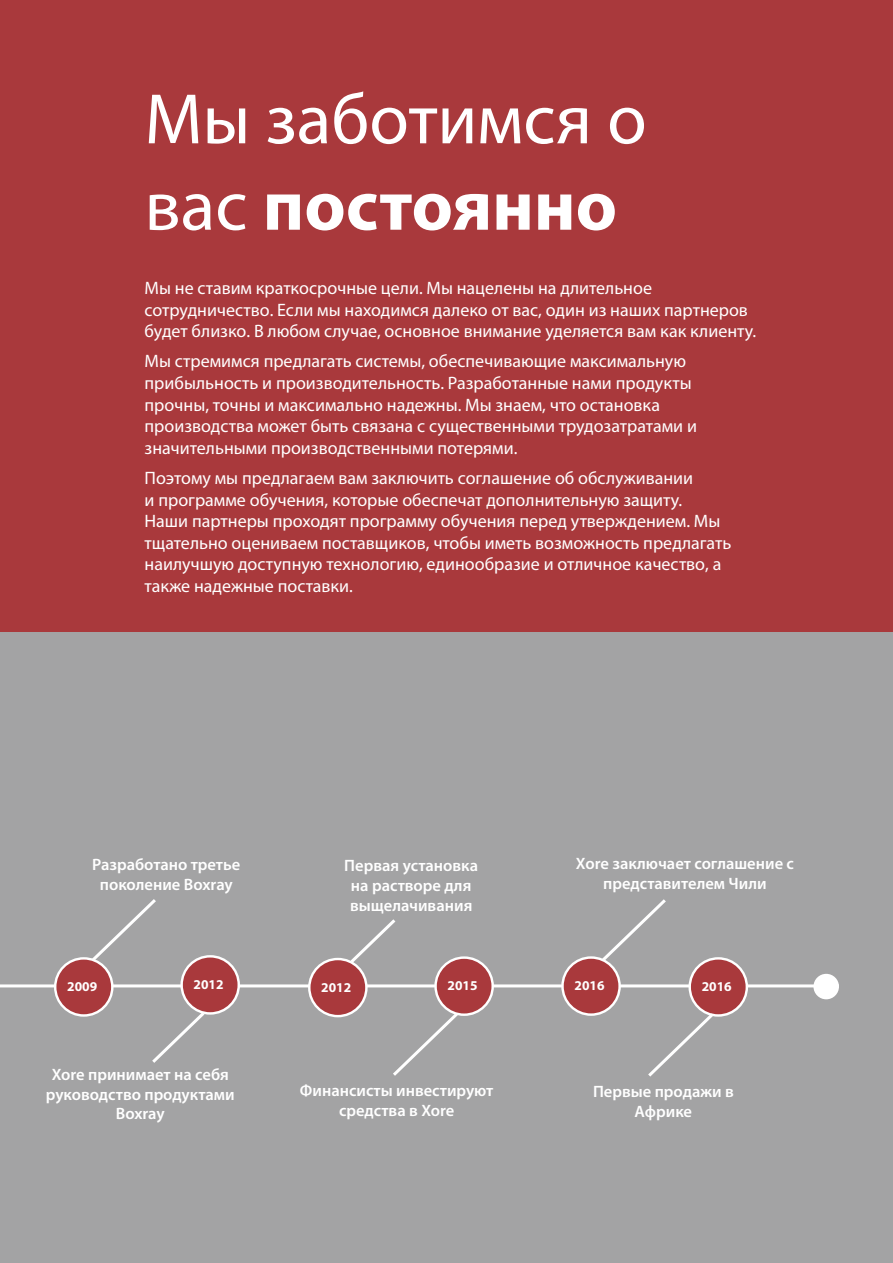
<style>
.page{position:relative;width:893px;height:1263px;background:#fff}
.page>*{position:absolute;margin:0;border:0;box-sizing:border-box;transform-origin:0 0}
.t1{font:72px/86.4px "Myriad Pro";color:#fff}
.t2{font:18px/21.6px "Myriad Pro";color:#fff}
.t3{font:600 16.5px/19.8px "Myriad Pro";color:#fff;text-align:center}
.t4{font:700 13.5px "Myriad Pro";color:#fff}
.s1{font-weight:700}
</style>
<div class="page">
<div style="left:0;top:631px;width:893px;height:632px;background:#a3a3a4"></div>
<div style="left:0;top:0;width:893px;height:631px;background:#a9393c"></div>
<hr style="left:0;top:984px;width:839px;height:3px;background:#fff">
<div style="left:813px;top:974px;width:26px;height:25px;background:#fff;border-radius:50%"></div>
<div style="left:690px;top:958px;width:57px;height:57px;background:#a9393c;border-radius:50%"></div>
<div style="left:688px;top:957px;width:60px;height:60px;border:2px solid #fff;border-radius:50%"></div>
<svg style="left:648px;top:1010px;width:68px;height:67px"></svg>
<div style="left:562px;top:957px;width:58px;height:58px;background:#a9393c;border-radius:50%"></div>
<div style="left:561px;top:956px;width:60px;height:60px;border:2px solid #fff;border-radius:50%"></div>
<svg style="left:599px;top:899px;width:67px;height:65px"></svg>
<div style="left:436px;top:957px;width:57px;height:58px;background:#a9393c;border-radius:50%"></div>
<div style="left:434px;top:956px;width:60px;height:60px;border:2px solid #fff;border-radius:50%"></div>
<svg style="left:393px;top:1009px;width:68px;height:67px"></svg>
<div style="left:182px;top:956px;width:57px;height:57px;background:#a9393c;border-radius:50%"></div>
<div style="left:180px;top:955px;width:60px;height:60px;border:2px solid #fff;border-radius:50%"></div>
<svg style="left:152px;top:1009px;width:56px;height:54px"></svg>
<div style="left:309px;top:959px;width:57px;height:57px;background:#a9393c;border-radius:50%"></div>
<div style="left:308px;top:958px;width:60px;height:59px;border:2px solid #fff;border-radius:50%"></div>
<svg style="left:347px;top:919px;width:49px;height:47px"></svg>
<div style="left:55px;top:958px;width:57px;height:57px;background:#a9393c;border-radius:50%"></div>
<div style="left:54px;top:957px;width:60px;height:60px;border:2px solid #fff;border-radius:50%"></div>
<svg style="left:89px;top:899px;width:67px;height:65px"></svg>
<h1 class="t1" style="left:145px;top:75px;width:504px">Мы заботимся о вас <span class="s1">постоянно</span></h1>
<p class="t2" style="left:145px;top:277px;width:613px">Мы не ставим краткосрочные цели. Мы нацелены на длительное сотрудничество. Если мы находимся далеко от вас, один из наших партнеров будет близко. В любом случае, основное внимание уделяется вам как клиенту.</p>
<p class="t2" style="left:145px;top:350px;width:554px">Мы стремимся предлагать системы, обеспечивающие максимальную прибыльность и производительность. Разработанные нами продукты прочны, точны и максимально надежны. Мы знаем, что остановка производства может быть связана с существенными трудозатратами и значительными производственными потерями.</p>
<p class="t2" style="left:145px;top:467px;width:588px">Поэтому мы предлагаем вам заключить соглашение об обслуживании<br>и программе обучения, которые обеспечат дополнительную защиту.<br>Наши партнеры проходят программу обучения перед утверждением. Мы тщательно оцениваем поставщиков, чтобы иметь возможность предлагать наилучшую доступную технологию, единообразие и отличное качество, а также надежные поставки.</p>
<p class="t3" style="left:92px;top:854px;width:150px">Разработано третье поколение Boxray</p>
<p class="t3" style="left:344px;top:855px;width:135px">Первая установка на растворе для выщелачивания</p>
<p class="t3" style="left:576px;top:854px;width:220px">Xore заключает соглашение с представителем Чили</p>
<p class="t4" style="left:67px;top:978px;width:31px">2009</p>
<p class="t4" style="left:194px;top:975px;width:31px">2012</p>
<p class="t4" style="left:321px;top:978px;width:31px">2012</p>
<p class="t4" style="left:448px;top:977px;width:31px">2015</p>
<p class="t4" style="left:574px;top:977px;width:31px">2016</p>
<p class="t4" style="left:702px;top:978px;width:31px">2016</p>
<p class="t3" style="left:46px;top:1064px;width:190px">Xore принимает на себя руководство продуктами<br>Boxray</p>
<p class="t3" style="left:300px;top:1080px;width:195px">Финансисты инвестируют средства в Xore</p>
<p class="t3" style="left:593px;top:1081px;width:142px">Первые продажи в<br>Африке</p>
</div>
